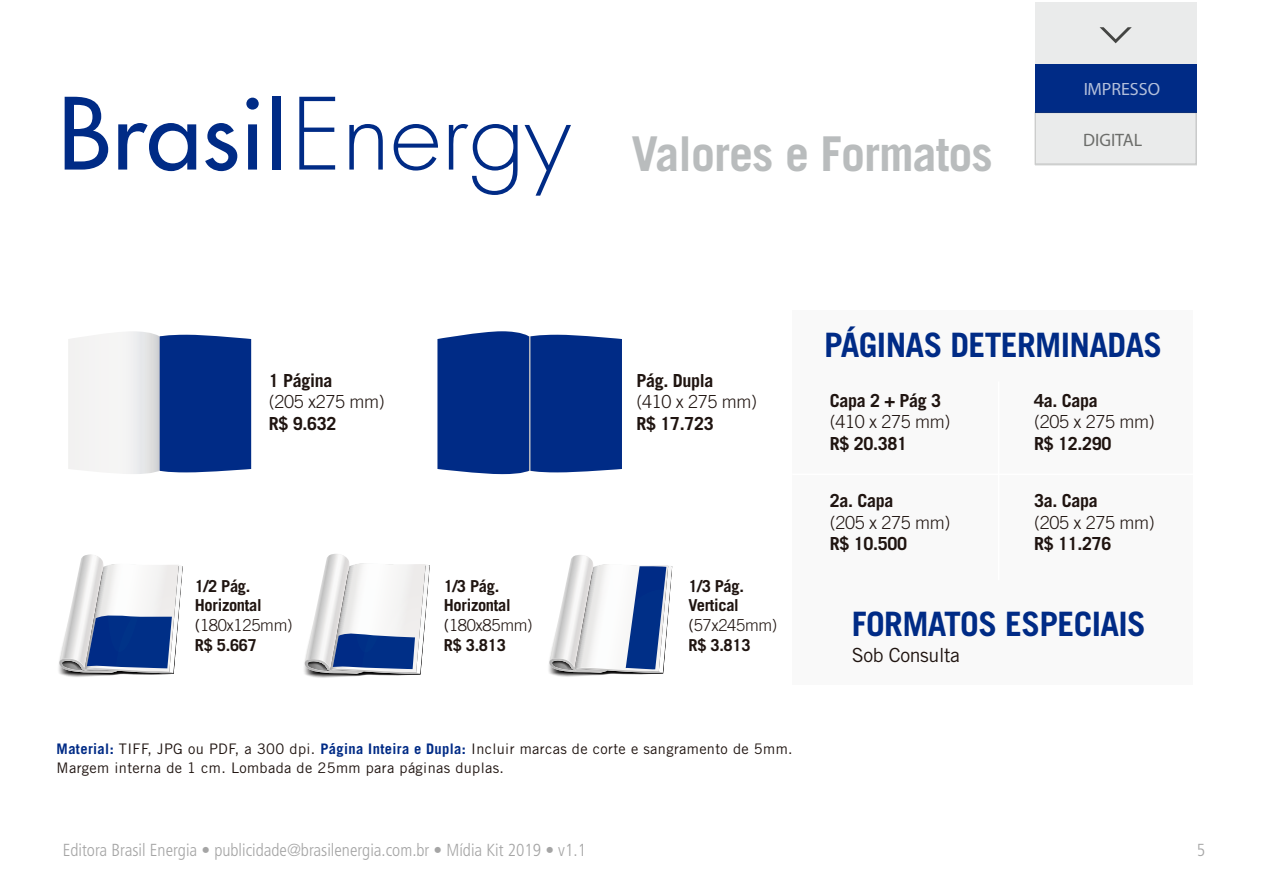
<style>
.page{position:relative;width:1263px;height:893px;background:#fff}
.page>*{position:absolute;margin:0;border:0;box-sizing:border-box;transform-origin:0 0}
.t1{font:700 48px "Trade Gothic LT Std";letter-spacing:-.02em;color:#b9bcbd}
.t2{font:700 33.6px "Trade Gothic LT Std";letter-spacing:-.02em;color:#002b86}
.t3{font:19.5px "Trade Gothic LT Std";letter-spacing:-.02em;color:#1f1410}
.t4{font:700 18px "Trade Gothic LT Std";letter-spacing:-.02em;color:#1f1410}
.t5{font:300 18px "Trade Gothic LT Std";letter-spacing:-.02em;color:#1f1410}
.t6{font:18px "Myriad Pro";color:#fff}
.t7{font:18px "Myriad Pro";color:#6c6d6a}
.t8{font:300 condensed 17.4px "Frutiger LT Std";color:#a5a5a5}
.t9{font:700 16.5px/19.8px "Trade Gothic LT Std";letter-spacing:-.02em;color:#1f1410}
.t10{font:14.55px/19.5px "Trade Gothic LT Std";letter-spacing:.025em;color:#1f1410}
.s1{font-weight:400}
.s2{font-weight:300}
.s3{font-weight:700;color:#002b86}
</style>
<div class="page">
<svg style="left:65px;top:97px;width:43px;height:73px"></svg>
<svg style="left:118px;top:123px;width:78px;height:48px"></svg>
<svg style="left:205px;top:123px;width:32px;height:48px"></svg>
<svg style="left:246px;top:98px;width:13px;height:72px"></svg>
<div style="left:272px;top:96px;width:9px;height:74px;background:#002b86"></div>
<svg style="left:299px;top:97px;width:36px;height:73px"></svg>
<svg style="left:349px;top:124px;width:34px;height:46px"></svg>
<svg style="left:394px;top:124px;width:44px;height:47px"></svg>
<svg style="left:449px;top:124px;width:69px;height:71px"></svg>
<svg style="left:524px;top:125px;width:47px;height:71px"></svg>
<svg style="left:58px;top:554px;width:125px;height:123px"></svg>
<svg style="left:304px;top:554px;width:126px;height:124px"></svg>
<svg style="left:548px;top:555px;width:124px;height:122px"></svg>
<div style="left:437px;top:331px;width:185px;height:143px;background:#002b86"></div>
<svg style="left:68px;top:331px;width:183px;height:143px"></svg>
<div style="left:792px;top:310px;width:401px;height:374px;background:#f9f9f9"></div>
<hr style="left:792px;top:474px;width:401px;height:1px;background:#fff">
<hr style="left:998px;top:381px;width:1px;height:199px;background:#fff">
<div style="left:1035px;top:2px;width:161px;height:164px;background:#eaebeb"></div>
<svg style="left:1099px;top:27px;width:33px;height:16px"></svg>
<div style="left:1035px;top:64px;width:161px;height:49px;background:#002b86"></div>
<h1 class="t1" style="left:631px;top:125px;width:363px">Valores e Formatos</h1>
<p class="t6" style="left:1083px;top:78px;width:79px">IMPRESSO</p>
<p class="t7" style="left:1083px;top:128px;width:61px">DIGITAL</p>
<p class="t4" style="left:269px;top:369px;width:65px">1 Página</p>
<p class="t5" style="left:269px;top:391px;width:117px">(205 x275 mm)</p>
<p class="t4" style="left:269px;top:412px;width:69px">R$ 9.632</p>
<p class="t4" style="left:636px;top:369px;width:78px">Pág. Dupla</p>
<p class="t5" style="left:636px;top:391px;width:122px">(410 x 275 mm)</p>
<p class="t4" style="left:636px;top:412px;width:79px">R$ 17.723</p>
<p class="t9" style="left:195px;top:576px;width:99px">1/2 Pág.<br>Horizontal <span class="s1">(</span><span class="s2">180x125mm)<br></span>R$ 5.667</p>
<p class="t9" style="left:444px;top:576px;width:90px">1/3 Pág.<br>Horizontal <span class="s1">(</span><span class="s2">180x85mm)<br></span>R$ 3.813</p>
<p class="t9" style="left:688px;top:576px;width:90px">1/3 Pág.<br>Vertical <span class="s1">(</span><span class="s2">57x245mm)<br></span>R$ 3.813</p>
<p class="t10" style="left:57px;top:738px;width:737px"><span class="s3">Material:</span> TIFF, JPG ou PDF, a 300 dpi. <span class="s3">Página Inteira e Dupla:</span> Incluir marcas de corte e sangramento de 5mm.<br>Margem interna de 1 cm. Lombada de 25mm para páginas duplas.</p>
<h2 class="t2" style="left:824px;top:324px;width:340px">PÁGINAS DETERMINADAS</h2>
<p class="t4" style="left:830px;top:389px;width:113px">Capa 2 + Pág 3</p>
<p class="t5" style="left:830px;top:411px;width:122px">(410 x 275 mm)</p>
<p class="t4" style="left:830px;top:432px;width:79px">R$ 20.381</p>
<p class="t4" style="left:830px;top:490px;width:65px">2a. Capa</p>
<p class="t5" style="left:830px;top:512px;width:122px">(205 x 275 mm)</p>
<p class="t4" style="left:830px;top:533px;width:79px">R$ 10.500</p>
<p class="t4" style="left:1034px;top:389px;width:65px">4a. Capa</p>
<p class="t5" style="left:1034px;top:411px;width:122px">(205 x 275 mm)</p>
<p class="t4" style="left:1034px;top:432px;width:79px">R$ 12.290</p>
<p class="t4" style="left:1034px;top:490px;width:65px">3a. Capa</p>
<p class="t5" style="left:1034px;top:512px;width:122px">(205 x 275 mm)</p>
<p class="t4" style="left:1034px;top:533px;width:79px">R$ 11.276</p>
<h2 class="t2" style="left:852px;top:603px;width:295px">FORMATOS ESPECIAIS</h2>
<h3 class="t3" style="left:852px;top:643px;width:110px">Sob Consulta</h3>
<p class="t8" style="left:63px;top:840px;width:525px">Editora Brasil Energia • publicidade@brasilenergia.com.br • Mídia Kit 2019 • v1.1</p>
<p class="t8" style="left:1197px;top:840px;width:10px">5</p>
</div>
